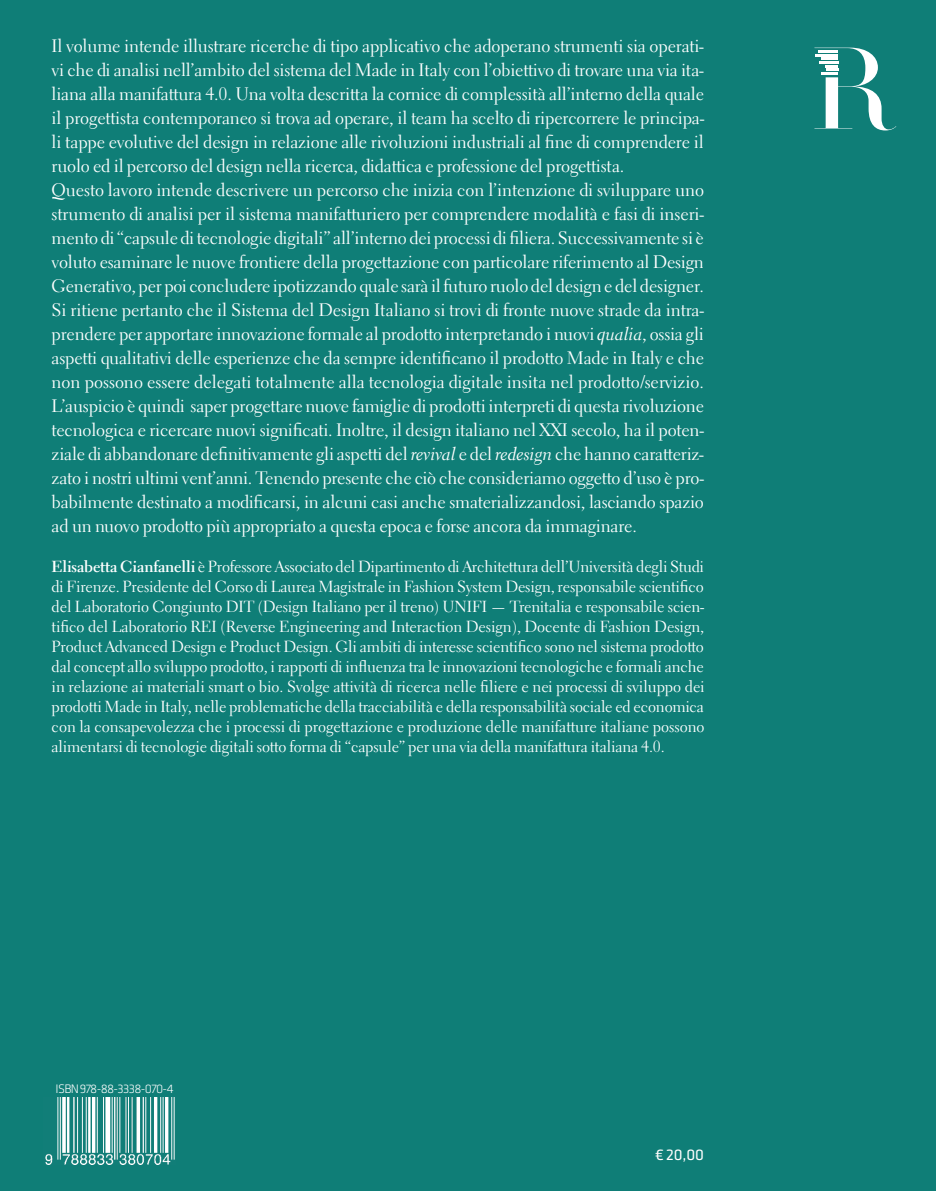
<style>
.page{position:relative;width:936px;height:1191px;background:#fff}
.page>*{position:absolute;margin:0;border:0;box-sizing:border-box;transform-origin:0 0}
.t1{font:18px/24px "Electra LT Std";letter-spacing:-.01em;color:#fff}
.t2{font:16px/20px "Electra LT Std";letter-spacing:-.01em;color:#fff;text-align:justify}
.t3{font:16px "Klavika";color:#fff}
.t4{font:300 12.8px "Klavika";letter-spacing:-.05em;color:#fff}
.s1{font-family:"Electra LT Std Cursive"}
.s2{font-weight:700}
</style>
<div class="page">
<div style="left:0;top:0;width:935px;height:1191px;background:#0f7e77"></div>
<svg style="left:814px;top:48px;width:82px;height:82px"></svg>
<hr style="left:821px;top:72px;width:17px;height:3px;background:#fff">
<img style="left:45px;top:1097px;width:130px;height:67px">
<p class="t1" style="left:52px;top:34px;width:654px">Il volume intende illustrare ricerche di tipo applicativo che adoperano strumenti sia operati&shy;vi che di analisi nell’ambito del sistema del Made in Italy con l’obiettivo di trovare una via ita&shy;liana alla manifattura 4.0. Una volta descritta la cornice di complessità all’interno della quale il progettista contemporaneo si trova ad operare, il team ha scelto di ripercorrere le principa&shy;li tappe evolutive del design in relazione alle rivoluzioni industriali al fine di comprendere il ruolo ed il percorso del design nella ricerca, didattica e professione del progettista.<br>Questo lavoro intende descrivere un percorso che inizia con l’intenzione di sviluppare uno strumento di analisi per il sistema manifatturiero per comprendere modalità e fasi di inseri&shy;mento di “capsule di tecnologie digitali” all’interno dei processi di filiera. Successivamente si è voluto esaminare le nuove frontiere della progettazione con particolare riferimento al Design Generativo, per poi concludere ipotizzando quale sarà il futuro ruolo del design e del designer.<br>Si ritiene pertanto che il Sistema del Design Italiano si trovi di fronte nuove strade da intra&shy;prendere per apportare innovazione formale al prodotto interpretando i nuovi <span class="s1">qualia</span>, ossia gli aspetti qualitativi delle esperienze che da sempre identificano il prodotto Made in Italy e che non possono essere delegati totalmente alla tecnologia digitale insita nel prodotto/servizio.<br>L’auspicio è quindi saper progettare nuove famiglie di prodotti interpreti di questa rivoluzione tecnologica e ricercare nuovi significati. Inoltre, il design italiano nel XXI secolo, ha il poten&shy;ziale di abbandonare definitivamente gli aspetti del <span class="s1">revival</span> e del <span class="s1">redesign</span> che hanno caratteriz&shy;zato i nostri ultimi vent’anni. Tenendo presente che ciò che consideriamo oggetto d’uso è pro&shy;babilmente destinato a modificarsi, in alcuni casi anche smaterializzandosi, lasciando spazio ad un nuovo prodotto più appropriato a questa epoca e forse ancora da immaginare.</p>
<p class="t2" style="left:52px;top:557px;width:654px"><span class="s2">Elisabetta Cianfanelli</span> è Professore Associato del Dipartimento di Architettura dell’Università degli Studi di Firenze. Presidente del Corso di Laurea Magistrale in Fashion System Design, responsabile scientifico del Laboratorio Congiunto DIT (Design Italiano per il treno) UNIFI — Trenitalia e responsabile scien&shy;tifico del Laboratorio REI (Reverse Engineering and Interaction Design), Docente di Fashion Design, Product Advanced Design e Product Design. Gli ambiti di interesse scientifico sono nel sistema prodotto dal concept allo sviluppo prodotto, i rapporti di influenza tra le innovazioni tecnologiche e formali anche in relazione ai materiali smart o bio. Svolge attività di ricerca nelle filiere e nei processi di sviluppo dei prodotti Made in Italy, nelle problematiche della tracciabilità e della responsabilità sociale ed economica con la consapevolezza che i processi di progettazione e produzione delle manifatture italiane possono alimentarsi di tecnologie digitali sotto forma di “capsule” per una via della manifattura italiana 4.0.</p>
<p class="t4" style="left:56px;top:1082px;width:119px">ISBN 978-88-3338-070-4</p>
<p class="t3" style="left:655px;top:1146px;width:50px">€ 20,00</p>
</div>
